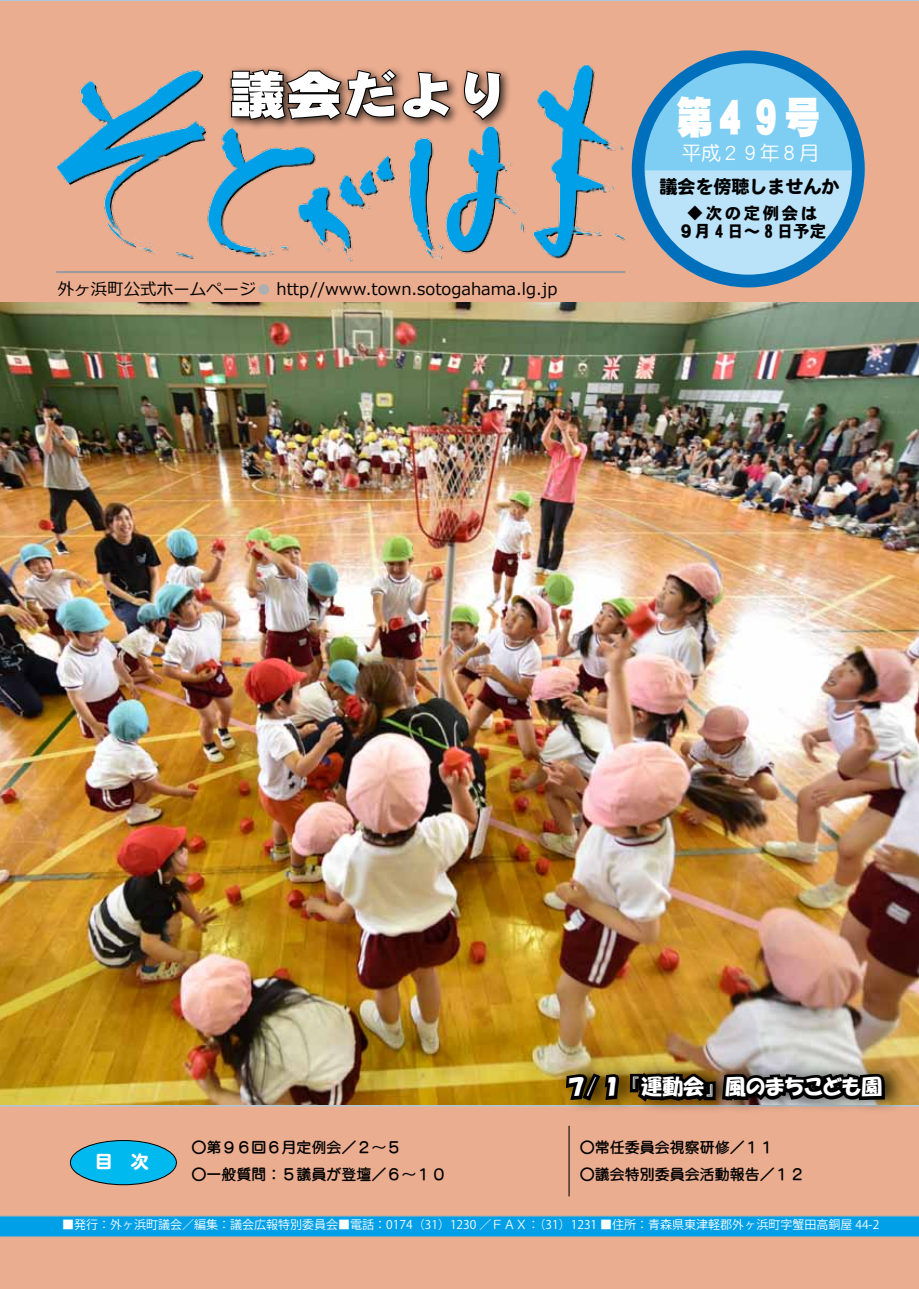
<style>
.page{position:relative;width:919px;height:1289px;background:#fff}
.page>*{position:absolute;margin:0;border:0;box-sizing:border-box;transform-origin:0 0}
.t1{font:51px "DF Gothic UB WIN RKSJ H";color:#fff;scale:1.1 1}
.t2{font:43.95px "DF Gothic SU WIN RKSJ H";color:#fff;scale:.82 1}
.t3{font:21px "HGP Soei Kakupoptai";color:#fff}
.t4{font:19.5px "DF Maru Gothic Md WINP RKSJ H";color:#fff}
.t5{font:18px "HGS Heisei Marugothictai W8";color:#000}
.t6{font:18px "HG Heisei Marugothictai W8";color:#fff}
.t7{font:16.5px "Meiryo";color:#000}
.t8{font:16.5px/18.5px "HG Heisei Kakugothictai W9";letter-spacing:.15em;color:#000;text-align:center}
.t9{font:15px "FA Round Gothic B";color:#000}
.t10{font:12px "Koz Go Pr 6 N";color:#fff}
.s1{color:#aeafb0}
</style>
<div class="page">
<div style="left:0;top:1236px;width:918px;height:52px;background:#ebad90"></div>
<img style="left:0;top:0;width:918px;height:1236px">
<h1 class="t1" style="left:230px;top:69px;width:257px">議会だより</h1>
<h3 class="t7" style="left:58px;top:277px;width:501px">外ヶ浜町公式ホームページ<span class="s1">●</span> http//www.town.sotogahama.lg.jp</h3>
<h2 class="t2" style="left:676px;top:95px;width:177px">第４９号</h2>
<h3 class="t4" style="left:682px;top:144px;width:138px">平成２９年８月</h3>
<h3 class="t5" style="left:659px;top:178px;width:182px">議会を傍聴しませんか</h3>
<h3 class="t8" style="left:677px;top:204px;width:150px">◆次の定例会は<br>９月 4 日～ 8 日予定</h3>
<h3 class="t6" style="left:95px;top:1152px;width:55px">目　次</h3>
<p class="t9" style="left:191px;top:1140px;width:211px">○第９６回６月定例会／２~５</p>
<p class="t9" style="left:191px;top:1166px;width:256px">○一般質問：５議員が登壇／６~１０</p>
<h3 class="t3" style="left:568px;top:1076px;width:53px">７/１</h3>
<h3 class="t3" style="left:630px;top:1076px;width:85px">『運動会』</h3>
<h3 class="t3" style="left:725px;top:1076px;width:159px">風のまちこども園</h3>
<p class="t9" style="left:579px;top:1140px;width:196px">○常任委員会視察研修／１１</p>
<p class="t9" style="left:579px;top:1166px;width:226px">○議会特別委員会活動報告／１２</p>
<p class="t10" style="left:62px;top:1218px;width:818px">■発行：外ヶ浜町議会／編集：議会広報特別委員会■電話：0174（31）1230 ／ＦＡＸ（： 31）1231 ■住所：青森県東津軽郡外ヶ浜町字蟹田高銅屋 44-2</p>
</div>
